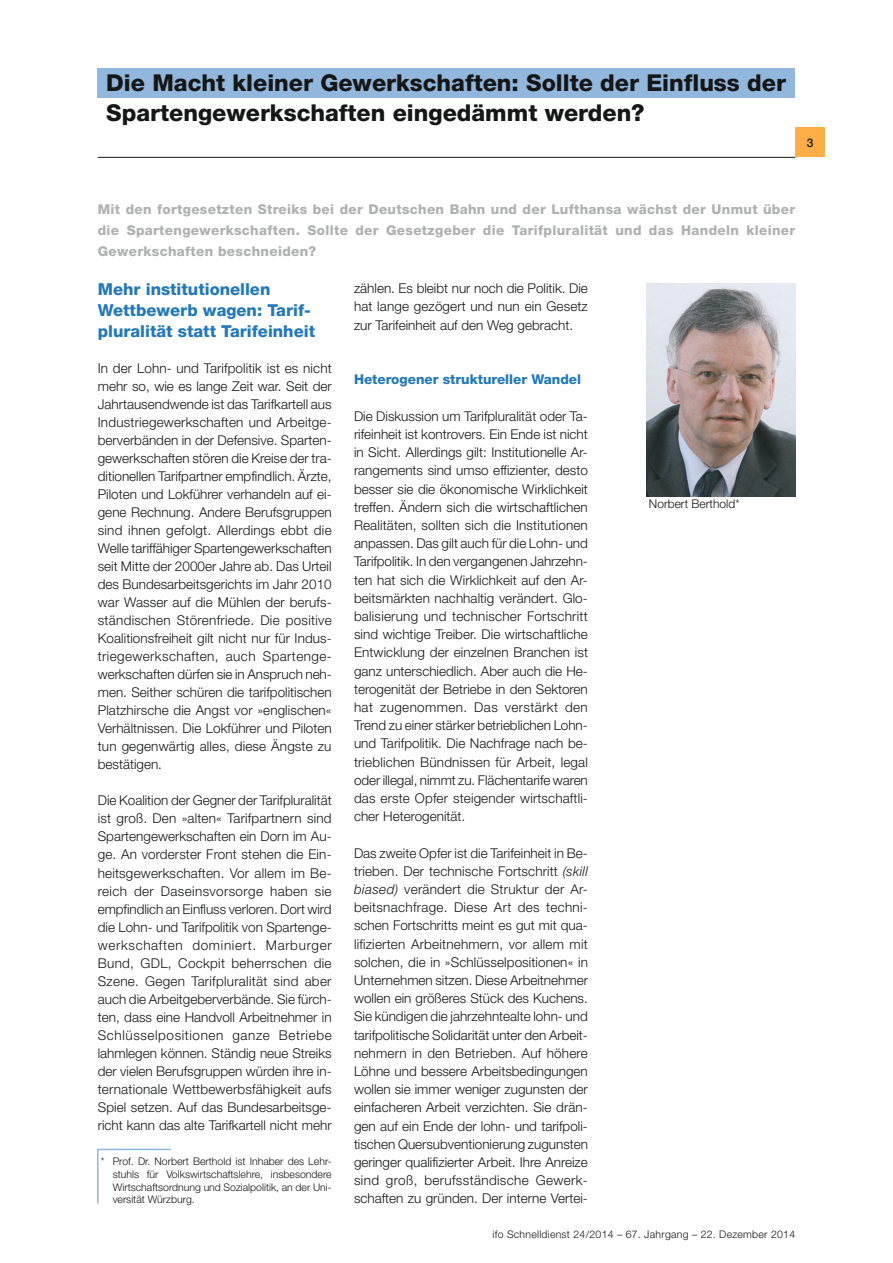
<style>
.page{position:relative;width:893px;height:1263px;background:#fff}
.page>*{position:absolute;margin:0;border:0;box-sizing:border-box;transform-origin:0 0}
.Headline_innen{font:800 23.25px "Helvetica Neue LT Std";color:#151616}
.Überschrift_11_pt{font:800 16.5px/21px "Helvetica Neue LT Std";color:#2178ba}
.Fliesstext{font:300 13.5px/18.1px "Helvetica Neue LT Std";color:#151616;text-align:justify}
.Lead-In_grau{font:800 13.5px/21px "Helvetica Neue LT Std";letter-spacing:.025em;color:#afb0b0;text-align:justify}
.Überschrift_9_pt{font:800 13.5px "Helvetica Neue LT Std";color:#2178ba}
.Fliesstext-2{font:300 12px "Helvetica Neue LT Std";color:#151616}
.t1{font:500 12px "Helvetica Neue LT Std";color:#151616}
.Fussnote{font:300 10.5px/12.8px "Helvetica Neue LT Std";color:#151616;text-align:justify}
.Fussnote-2{font:300 10.5px "Helvetica Neue LT Std";letter-spacing:.025em;color:#151616}
.s1{font-style:italic}
</style>
<div class="page">
<hr style="left:98px;top:157px;width:697px;height:1px;background:#151616">
<div style="left:795px;top:128px;width:30px;height:29px;background:#feae47"></div>
<div style="left:98px;top:68px;width:697px;height:30px;background:#91b7dd"></div>
<img style="left:646px;top:284px;width:149px;height:212px">
<svg style="left:97px;top:1148px;width:74px;height:56px"></svg>
<p class="Headline_innen" style="left:106px;top:69px;width:681px">Die Macht kleiner Gewerkschaften: Sollte der Einfluss der</p>
<p class="Headline_innen" style="left:106px;top:99px;width:540px">Spartengewerkschaften eingedämmt werden?</p>
<p class="t1" style="left:807px;top:135px;width:8px">3</p>
<p class="Lead-In_grau" style="left:98px;top:198px;width:699px">Mit den fortgesetzten Streiks bei der Deutschen Bahn und der Lufthansa wächst der Unmut über die Spartengewerkschaften. Sollte der Gesetzgeber die Tarifpluralität und das Handeln kleiner Gewerkschaften beschneiden?</p>
<p class="Überschrift_11_pt" style="left:98px;top:279px;width:174px">Mehr institutionellen</p>
<p class="Überschrift_11_pt" style="left:98px;top:300px;width:219px">Wettbewerb wagen: Tarif&shy;pluralität statt Tarifeinheit</p>
<p class="Fliesstext" style="left:98px;top:359px;width:235px;text-align:left">In der Lohn- und Tarifpolitik ist es nicht mehr so, wie es lange Zeit war. Seit der Jahrtausendwende ist das Tarifkartell aus Industriegewerkschaften und Arbeitge&shy;berverbänden in der Defensive. Sparten&shy;gewerkschaften stören die Kreise der tra&shy;ditionellen Tarifpartner empfindlich. Ärzte, Piloten und Lokführer verhandeln auf ei&shy;gene Rechnung. Andere Berufsgruppen sind ihnen gefolgt. Allerdings ebbt die Welle tariffähiger Spartengewerkschaften seit Mitte der 2000er Jahre ab. Das Urteil des Bundesarbeitsgerichts im Jahr 2010 war Wasser auf die Mühlen der berufs&shy;ständischen Störenfriede. Die positive Koalitionsfreiheit gilt nicht nur für Indus&shy;triegewerkschaften, auch Spartenge&shy;werkschaften dürfen sie in Anspruch neh&shy;men. Seither schüren die tarifpolitischen Platzhirsche die Angst vor »englischen« Verhältnissen. Die Lokführer und Piloten tun gegenwärtig alles, diese Ängste zu bestätigen.</p>
<p class="Fliesstext" style="left:98px;top:791px;width:235px">Die Koalition der Gegner der Tarifpluralität ist groß. Den »alten« Tarifpartnern sind Spartengewerkschaften ein Dorn im Au&shy;ge. An vorderster Front stehen die Ein&shy;heitsgewerkschaften. Vor allem im Be&shy;reich der Daseinsvorsorge haben sie empfindlich an Einfluss verloren. Dort wird die Lohn- und Tarifpolitik von Spartenge&shy;werkschaften dominiert. Marburger Bund, GDL, Cockpit beherrschen die Szene. Gegen Tarifpluralität sind aber auch die Arbeitgeberverbände. Sie fürch&shy;ten, dass eine Handvoll Arbeitnehmer in Schlüsselpositionen ganze Betriebe lahmlegen können. Ständig neue Streiks der vielen Berufsgruppen würden ihre in&shy;ternationale Wettbewerbsfähigkeit aufs Spiel setzen. Auf das Bundesarbeitsge&shy;richt kann das alte Tarifkartell nicht mehr</p>
<p class="Fliesstext" style="left:354px;top:279px;width:235px">zählen. Es bleibt nur noch die Politik. Die hat lange gezögert und nun ein Gesetz zur Tarifeinheit auf den Weg gebracht.</p>
<p class="Überschrift_9_pt" style="left:354px;top:371px;width:229px">Heterogener struktureller Wandel</p>
<p class="Fliesstext" style="left:354px;top:406px;width:236px">Die Diskussion um Tarifpluralität oder Ta&shy;rifeinheit ist kontrovers. Ein Ende ist nicht in Sicht. Allerdings gilt: Institutionelle Ar&shy;rangements sind umso effizienter, desto besser sie die ökonomische Wirklichkeit treffen. Ändern sich die wirtschaftlichen Realitäten, sollten sich die Institutionen anpassen. Das gilt auch für die Lohn- und Tarifpolitik. In den vergangenen Jahrzehn&shy;ten hat sich die Wirklichkeit auf den Ar&shy;beitsmärkten nachhaltig verändert. Glo&shy;balisierung und technischer Fortschritt sind wichtige Treiber. Die wirtschaftliche Entwicklung der einzelnen Branchen ist ganz unterschiedlich. Aber auch die He&shy;terogenität der Betriebe in den Sektoren hat zugenommen. Das verstärkt den Trend zu einer stärker betrieblichen Lohn&shy;und Tarifpolitik. Die Nachfrage nach be&shy;trieblichen Bündnissen für Arbeit, legal oder illegal, nimmt zu. Flächentarife waren das erste Opfer steigender wirtschaftli&shy;cher Heterogenität.</p>
<p class="Fliesstext" style="left:354px;top:843px;width:236px;text-align:left">Das zweite Opfer ist die Tarifeinheit in Be&shy;trieben. Der technische Fortschritt <span class="s1">(skill biased)</span> verändert die Struktur der Ar&shy;beitsnachfrage. Diese Art des techni&shy;schen Fortschritts meint es gut mit qua&shy;lifizierten Arbeitnehmern, vor allem mit solchen, die in »Schlüsselpositionen« in Unternehmen sitzen. Diese Arbeitnehmer wollen ein größeres Stück des Kuchens.<br>Sie kündigen die jahrzehntealte lohn- und tarifpolitische Solidarität unter den Arbeit&shy;nehmern in den Betrieben. Auf höhere Löhne und bessere Arbeitsbedingungen wollen sie immer weniger zugunsten der einfacheren Arbeit verzichten. Sie drän&shy;gen auf ein Ende der lohn- und tarifpoli&shy;tischen Quersubventionierung zugunsten geringer qualifizierter Arbeit. Ihre Anreize sind groß, berufsständische Gewerk&shy;schaften zu gründen. Der interne Vertei-</p>
<p class="Fliesstext-2" style="left:649px;top:496px;width:92px">Norbert Berthold*</p>
<p class="Fussnote" style="left:113px;top:1155px;width:220px;text-indent:-12px">* Prof. Dr. Norbert Berthold ist Inhaber des Lehr&shy;stuhls für Volkswirtschaftslehre, insbesondere Wirtschaftsordnung und Sozialpolitik, an der Uni&shy;versität Würzburg.</p>
<p class="Fussnote-2" style="left:493px;top:1228px;width:304px">ifo Schnelldienst 24/2014 – 67. Jahrgang – 22. Dezember 2014</p>
</div>
